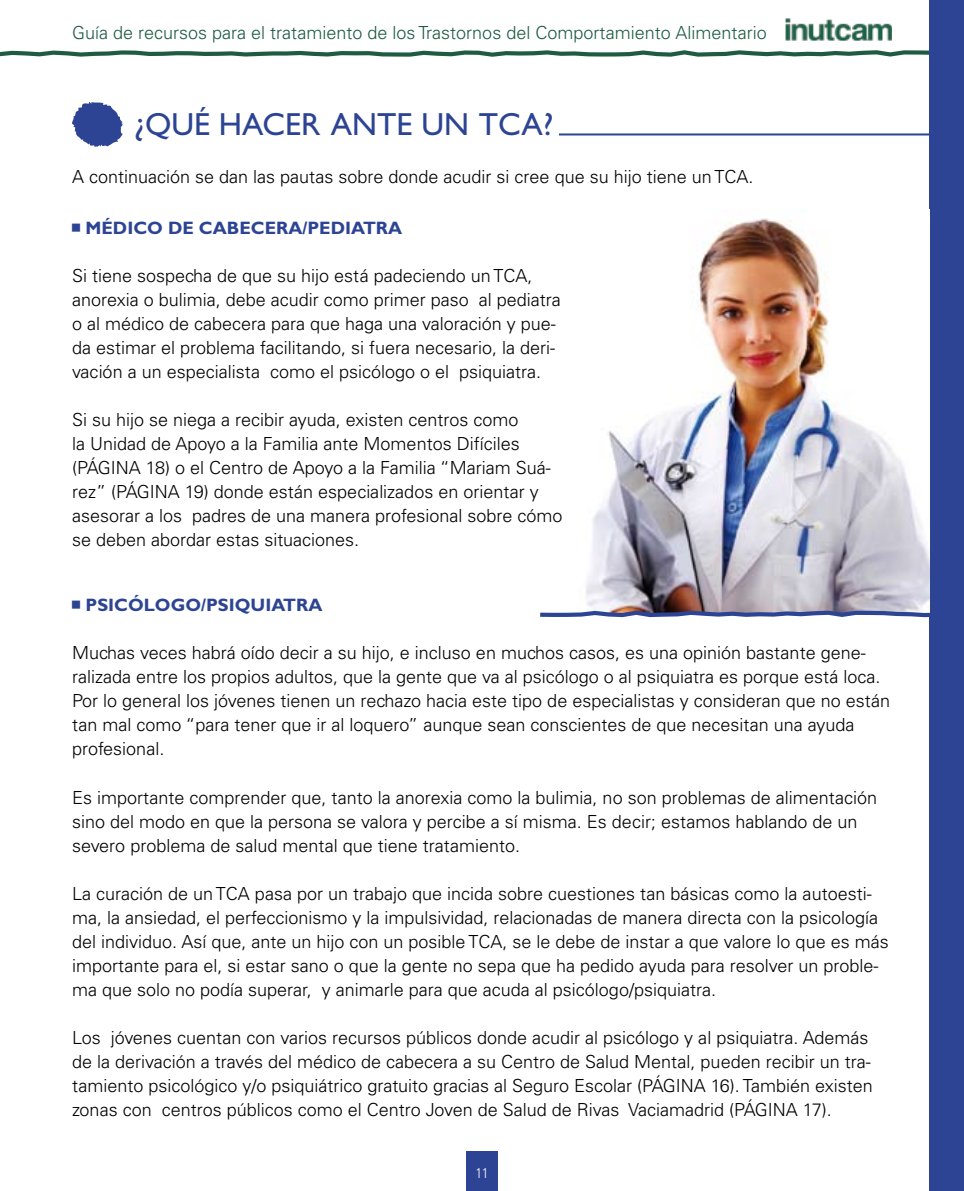
<style>
.page{position:relative;width:964px;height:1191px;background:#fff}
.page>*{position:absolute;margin:0;border:0;box-sizing:border-box;transform-origin:0 0}
.t1{font:32px "Gill Sans Std";color:#2c4493}
.t2{font:300 18px/24px "Univers LT Std";color:#000}
.t3{font:300 18px "Univers LT Std";color:#1d5c42}
.t4{font:700 18px "Gill Sans Std";color:#2c4493}
.t5{font:300 condensed 14px "Univers LT Std";color:#fff}
</style>
<div class="page">
<svg style="left:0;top:48px;width:930px;height:11px"></svg>
<img style="left:786px;top:18px;width:106px;height:23px">
<div style="left:930px;top:0;width:34px;height:1191px;background:#2c4493"></div>
<div style="left:466px;top:1152px;width:31px;height:39px;background:#2c4493"></div>
<img style="left:586px;top:218px;width:344px;height:390px">
<hr style="left:559px;top:133px;width:405px;height:2px;background:#2c4493">
<svg style="left:72px;top:102px;width:51px;height:45px"></svg>
<svg style="left:540px;top:608px;width:390px;height:11px"></svg>
<p class="t3" style="left:72px;top:22px;width:696px">Guía de recursos para el tratamiento de los Trastornos del Comportamiento Alimentario</p>
<h1 class="t1" style="left:134px;top:106px;width:421px">¿QUÉ HACER ANTE UN TCA?</h1>
<p class="t2" style="left:72px;top:165px;width:683px">A continuación se dan las pautas sobre donde acudir si cree que su hijo tiene un TCA.</p>
<p class="t4" style="left:86px;top:217px;width:318px">MÉDICO DE CABECERA/PEDIATRA</p>
<p class="t2" style="left:72px;top:264px;width:490px">Si tiene sospecha de que su hijo está padeciendo un TCA, anorexia o bulimia, debe acudir como primer paso al pediatra o al médico de cabecera para que haga una valoración y pue&shy;da estimar el problema facilitando, si fuera necesario, la deri&shy;vación a un especialista como el psicólogo o el psiquiatra.</p>
<p class="t2" style="left:72px;top:408px;width:492px">Si su hijo se niega a recibir ayuda, existen centros como<br>la Unidad de Apoyo a la Familia ante Momentos Difíciles (PÁGINA 18) o el Centro de Apoyo a la Familia “Mariam Suá&shy;rez” (PÁGINA 19) donde están especializados en orientar y asesorar a los padres de una manera profesional sobre cómo se deben abordar estas situaciones.</p>
<p class="t4" style="left:86px;top:595px;width:238px">PSICÓLOGO/PSIQUIATRA</p>
<p class="t2" style="left:72px;top:641px;width:820px">Muchas veces habrá oído decir a su hijo, e incluso en muchos casos, es una opinión bastante gene&shy;ralizada entre los propios adultos, que la gente que va al psicólogo o al psiquiatra es porque está loca.<br>Por lo general los jóvenes tienen un rechazo hacia este tipo de especialistas y consideran que no están tan mal como “para tener que ir al loquero” aunque sean conscientes de que necesitan una ayuda profesional.</p>
<p class="t2" style="left:72px;top:785px;width:806px">Es importante comprender que, tanto la anorexia como la bulimia, no son problemas de alimentación sino del modo en que la persona se valora y percibe a sí misma. Es decir; estamos hablando de un severo problema de salud mental que tiene tratamiento.</p>
<p class="t2" style="left:72px;top:881px;width:818px">La curación de un TCA pasa por un trabajo que incida sobre cuestiones tan básicas como la autoesti&shy;ma, la ansiedad, el perfeccionismo y la impulsividad, relacionadas de manera directa con la psicología del individuo. Así que, ante un hijo con un posible TCA, se le debe de instar a que valore lo que es más importante para el, si estar sano o que la gente no sepa que ha pedido ayuda para resolver un proble&shy;ma que solo no podía superar, y animarle para que acuda al psicólogo/psiquiatra.</p>
<p class="t2" style="left:72px;top:1025px;width:802px">Los jóvenes cuentan con varios recursos públicos donde acudir al psicólogo y al psiquiatra. Además de la derivación a través del médico de cabecera a su Centro de Salud Mental, pueden recibir un tra&shy;tamiento psicológico y/o psiquiátrico gratuito gracias al Seguro Escolar (PÁGINA 16). También existen zonas con centros públicos como el Centro Joven de Salud de Rivas Vaciamadrid (PÁGINA 17).</p>
<p class="t5" style="left:476px;top:1164px;width:14px">11</p>
</div>
